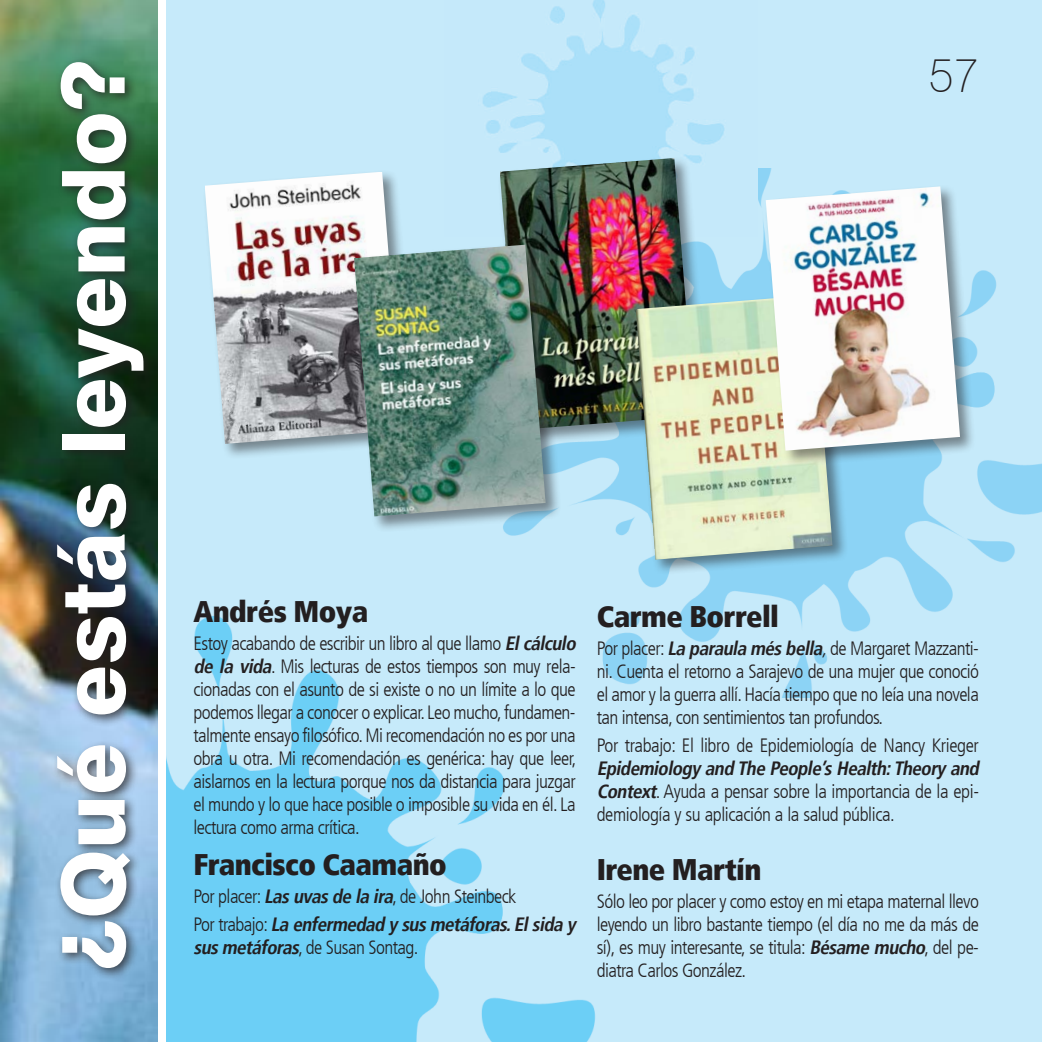
<style>
.page{position:relative;width:1042px;height:1042px;background:#fff}
.page>*{position:absolute;margin:0;border:0;box-sizing:border-box;transform-origin:0 0}
.t1{font:800 86.98px "Swiss 721 BT";color:#fff}
.t2{font:100 48.48px "Swiss 721 BT";color:#231f20}
.t3{font:900 condensed 29.75px "Frutiger LT";letter-spacing:-.02em;color:#231f20}
.t4{font:300 condensed 19.25px/23.1px "Frutiger LT";letter-spacing:-.03em;color:#231f20}
.t5{font:italic 700 condensed 19.25px/28px "Frutiger LT";color:#231f20}
.s1{font-weight:700;font-style:italic}
.s2{font-weight:300;font-style:normal}
.s3{font-style:italic}
</style>
<div class="page">
<img style="left:0;top:0;width:157px;height:1041px">
<div style="left:166px;top:0;width:876px;height:1042px;background:#c6eafa"></div>
<img style="left:166px;top:616px;width:429px;height:426px">
<img style="left:437px;top:169px;width:605px;height:528px">
<img style="left:444px;top:0;width:314px;height:236px">
<div style="left:51px;top:57px;width:105px;height:924px;background:#231f20;opacity:.75"></div>
<div style="left:203px;top:170px;width:215px;height:290px;background:#231f20;opacity:.5"></div>
<img style="left:205px;top:172px;width:197px;height:272px">
<div style="left:498px;top:156px;width:213px;height:290px;background:#231f20;opacity:.5"></div>
<img style="left:500px;top:158px;width:194px;height:272px">
<div style="left:634px;top:293px;width:214px;height:282px;background:#231f20;opacity:.5"></div>
<img style="left:636px;top:295px;width:196px;height:265px">
<div style="left:764px;top:184px;width:212px;height:283px;background:#231f20;opacity:.5"></div>
<img style="left:766px;top:186px;width:194px;height:265px">
<div style="left:352px;top:243px;width:210px;height:289px;background:#231f20;opacity:.5"></div>
<img style="left:354px;top:245px;width:191px;height:271px">
<h1 class="t1" style="left:41px;top:971px;width:913px;rotate:-90deg">¿Qué estás leyendo?</h1>
<h2 class="t2" style="left:928px;top:45px;width:52px">57</h2>
<h3 class="t3" style="left:193px;top:593px;width:176px">Andrés Moya</h3>
<p class="t4" style="left:193px;top:632px;width:388px">Estoy acabando de escribir un libro al que llamo <span class="s1">Elcálculo de la vida</span>. Mis lecturas de estos tiempos son muy rela&shy;cionadas con el asunto de si existe o no un límite a lo que podemos llegar a conocer o explicar. Leo mucho, fundamen&shy;talmente ensayo filosófico. Mi recomendación no es por una obra u otra. Mi recomendación es genérica: hay que leer, aislarnos en la lectura porque nos da distancia para juzgar el mundo y lo que hace posible o imposible su vida en él. La lectura como arma crítica.</p>
<h3 class="t3" style="left:193px;top:846px;width:255px">Francisco Caamaño</h3>
<p class="t5" style="left:193px;top:882px;width:388px"><span class="s2">Por placer:</span> Lasuvasde la ira<span class="s2">, de John Steinbeck<br>P o r t r a b a j o :</span> La enfermedad ysusmetáforas.Elsida y</p>
<p class="t4" style="left:193px;top:936px;width:226px"><span class="s1">susmetáforas</span>, de Susan Sontag.</p>
<h3 class="t3" style="left:597px;top:598px;width:184px">Carme Borrell</h3>
<p class="t4" style="left:597px;top:636px;width:384px;text-align:justify">Por placer: <span class="s1">La paraula mésbella</span><span class="s3">,</span>de Margaret Mazzanti&shy;ni. Cuenta el retorno a Sarajevo de una mujer que conoció el amor y la guerra allí. Hacía tiempo que no leía una novela tan intensa, con sentimientos tan profundos.</p>
<p class="t4" style="left:597px;top:734px;width:384px">Por trabajo: El libro de Epidemiología de Nancy Krieger</p>
<p class="t4" style="left:597px;top:757px;width:388px"><span class="s1">Epidemiologyand The People’sHealth:Theoryand<br>Context</span>. Ayuda a pensar sobre la importancia de la epi&shy;demiología y su aplicación a la salud pública.</p>
<h3 class="t3" style="left:597px;top:851px;width:166px">Irene Martín</h3>
<p class="t4" style="left:597px;top:890px;width:384px;text-align:justify">Sólo leo por placer y como estoy en mi etapa maternal llevo leyendo un libro bastante tiempo (el día no me da más de sí), es muy interesante, se titula: <span class="s1">Bésame mucho</span>, del pe&shy;diatra Carlos González.</p>
</div>
